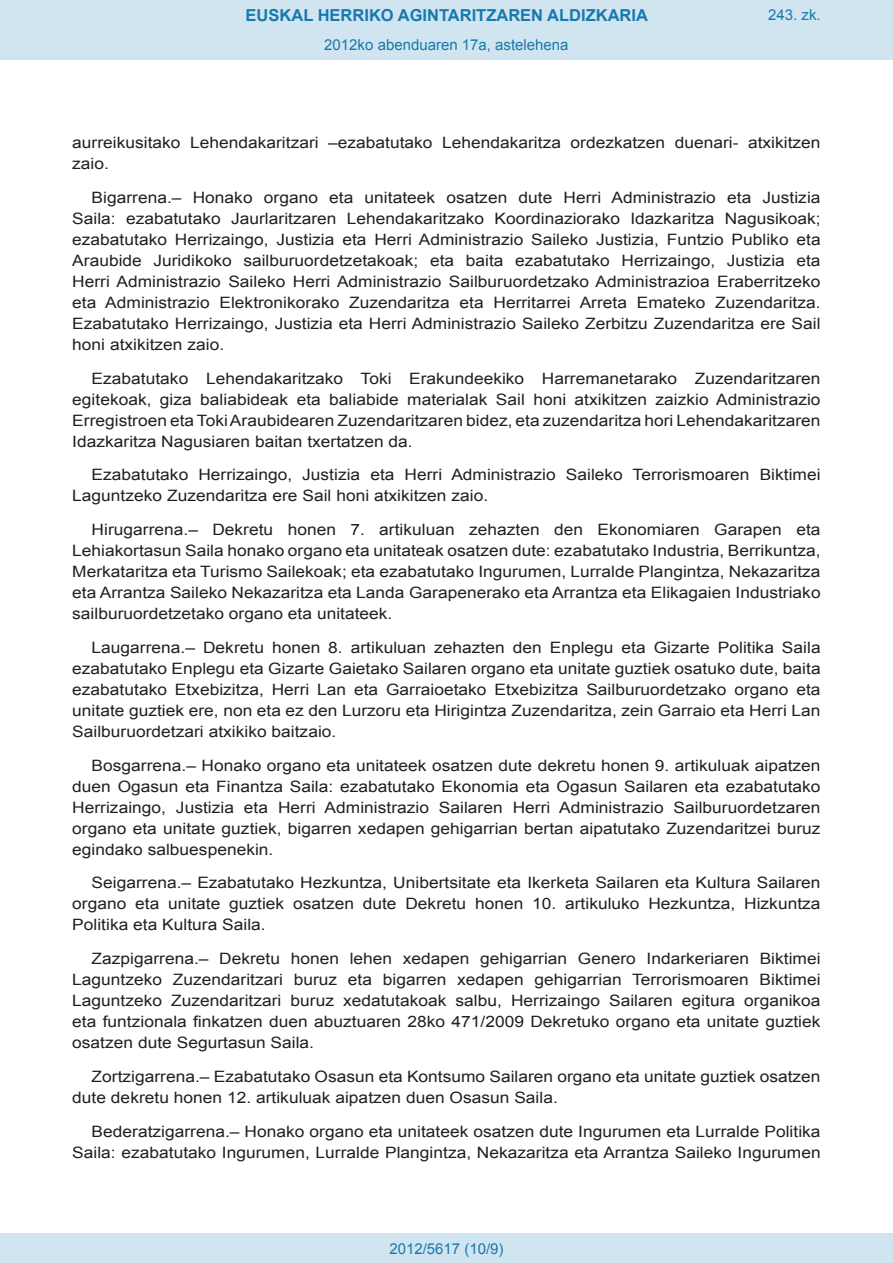
<style>
.page{position:relative;width:893px;height:1263px;background:#fff}
.page>*{position:absolute;margin:0;border:0;box-sizing:border-box;transform-origin:0 0}
.t1{font:700 16.5px "Arial";color:#1879ad}
.BOPVDetalle{font:15.6px/21px "Arial";color:#231f20;text-align:justify;scale:1.11 1}
.Paginacion_Centro{font:15px "Arial";color:#1879ad}
</style>
<div class="page">
<div style="left:0;top:0;width:893px;height:60px;background:#d0e5f0"></div>
<div style="left:0;top:1233px;width:893px;height:30px;background:#d0e5f0"></div>
<p class="t1" style="left:246px;top:4px;width:404px">EUSKAL HERRIKO AGINTARITZAREN ALDIZKARIA</p>
<p class="Paginacion_Centro" style="left:324px;top:35px;width:246px">2012ko abenduaren 17a, astelehena</p>
<p class="Paginacion_Centro" style="left:768px;top:5px;width:54px">243. zk.</p>
<p class="BOPVDetalle" style="left:72px;top:132px;width:676px">aurreikusitako Lehendakaritzari –ezabatutako Lehendakaritza ordezkatzen duenari- atxikitzen zaio.</p>
<p class="BOPVDetalle" style="left:72px;top:187px;width:676px;text-indent:19px">Bigarrena.– Honako organo eta unitateek osatzen dute Herri Administrazio eta Justizia Saila: ezabatutako Jaurlaritzaren Lehendakaritzako Koordinaziorako Idazkaritza Nagusikoak; ezabatutako Herrizaingo, Justizia eta Herri Administrazio Saileko Justizia, Funtzio Publiko eta Araubide Juridikoko sailburuordetzetakoak; eta baita ezabatutako Herrizaingo, Justizia eta Herri Administrazio Saileko Herri Administrazio Sailburuordetzako Administrazioa Eraberritzeko eta Administrazio Elektronikorako Zuzendaritza eta Herritarrei Arreta Emateko Zuzendaritza.<br>Ezabatutako Herrizaingo, Justizia eta Herri Administrazio Saileko Zerbitzu Zuzendaritza ere Sail honi atxikitzen zaio.</p>
<p class="BOPVDetalle" style="left:72px;top:368px;width:676px;text-indent:19px">Ezabatutako Lehendakaritzako Toki Erakundeekiko Harremanetarako Zuzendaritzaren egitekoak, giza baliabideak eta baliabide materialak Sail honi atxikitzen zaizkio Administrazio Erregistroen eta Toki Araubidearen Zuzendaritzaren bidez, eta zuzendaritza hori Lehendakaritzaren Idazkaritza Nagusiaren baitan txertatzen da.</p>
<p class="BOPVDetalle" style="left:72px;top:465px;width:676px;text-indent:19px">Ezabatutako Herrizaingo, Justizia eta Herri Administrazio Saileko Terrorismoaren Biktimei<br>Laguntzeko Zuzendaritza ere Sail honi atxikitzen zaio.</p>
<p class="BOPVDetalle" style="left:72px;top:519px;width:676px;text-indent:19px">Hirugarrena.– Dekretu honen 7. artikuluan zehazten den Ekonomiaren Garapen eta Lehiakortasun Saila honako organo eta unitateak osatzen dute: ezabatutako Industria, Berrikuntza, Merkataritza eta Turismo Sailekoak; eta ezabatutako Ingurumen, Lurralde Plangintza, Nekazaritza eta Arrantza Saileko Nekazaritza eta Landa Garapenerako eta Arrantza eta Elikagaien Industriako sailburuordetzetako organo eta unitateek.</p>
<p class="BOPVDetalle" style="left:72px;top:637px;width:676px;text-indent:19px">Laugarrena.– Dekretu honen 8. artikuluan zehazten den Enplegu eta Gizarte Politika Saila ezabatutako Enplegu eta Gizarte Gaietako Sailaren organo eta unitate guztiek osatuko dute, baita ezabatutako Etxebizitza, Herri Lan eta Garraioetako Etxebizitza Sailburuordetzako organo eta unitate guztiek ere, non eta ez den Lurzoru eta Hirigintza Zuzendaritza, zein Garraio eta Herri Lan Sailburuordetzari atxikiko baitzaio.</p>
<p class="BOPVDetalle" style="left:72px;top:755px;width:676px;text-indent:19px">Bosgarrena.– Honako organo eta unitateek osatzen dute dekretu honen 9. artikuluak aipatzen duen Ogasun eta Finantza Saila: ezabatutako Ekonomia eta Ogasun Sailaren eta ezabatutako Herrizaingo, Justizia eta Herri Administrazio Sailaren Herri Administrazio Sailburuordetzaren organo eta unitate guztiek, bigarren xedapen gehigarrian bertan aipatutako Zuzendaritzei buruz egindako salbuespenekin.</p>
<p class="BOPVDetalle" style="left:72px;top:873px;width:676px;text-indent:19px">Seigarrena.– Ezabatutako Hezkuntza, Unibertsitate eta Ikerketa Sailaren eta Kultura Sailaren organo eta unitate guztiek osatzen dute Dekretu honen 10. artikuluko Hezkuntza, Hizkuntza Politika eta Kultura Saila.</p>
<p class="BOPVDetalle" style="left:72px;top:948px;width:676px;text-indent:19px">Zazpigarrena.– Dekretu honen lehen xedapen gehigarrian Genero Indarkeriaren Biktimei Laguntzeko Zuzendaritzari buruz eta bigarren xedapen gehigarrian Terrorismoaren Biktimei Laguntzeko Zuzendaritzari buruz xedatutakoak salbu, Herrizaingo Sailaren egitura organikoa eta funtzionala finkatzen duen abuztuaren 28ko 471/2009 Dekretuko organo eta unitate guztiek osatzen dute Segurtasun Saila.</p>
<p class="BOPVDetalle" style="left:72px;top:1066px;width:676px;text-indent:19px">Zortzigarrena.– Ezabatutako Osasun eta Kontsumo Sailaren organo eta unitate guztiek osatzen dute dekretu honen 12. artikuluak aipatzen duen Osasun Saila.</p>
<p class="BOPVDetalle" style="left:72px;top:1121px;width:676px;text-align:right">Bederatzigarrena.– Honako organo eta unitateek osatzen dute Ingurumen eta Lurralde Politika<br>Saila: ezabatutako Ingurumen, Lurralde Plangintza, Nekazaritza eta Arrantza Saileko Ingurumen</p>
<p class="Paginacion_Centro" style="left:389px;top:1238px;width:116px">2012/5617 (10/9)</p>
</div>
